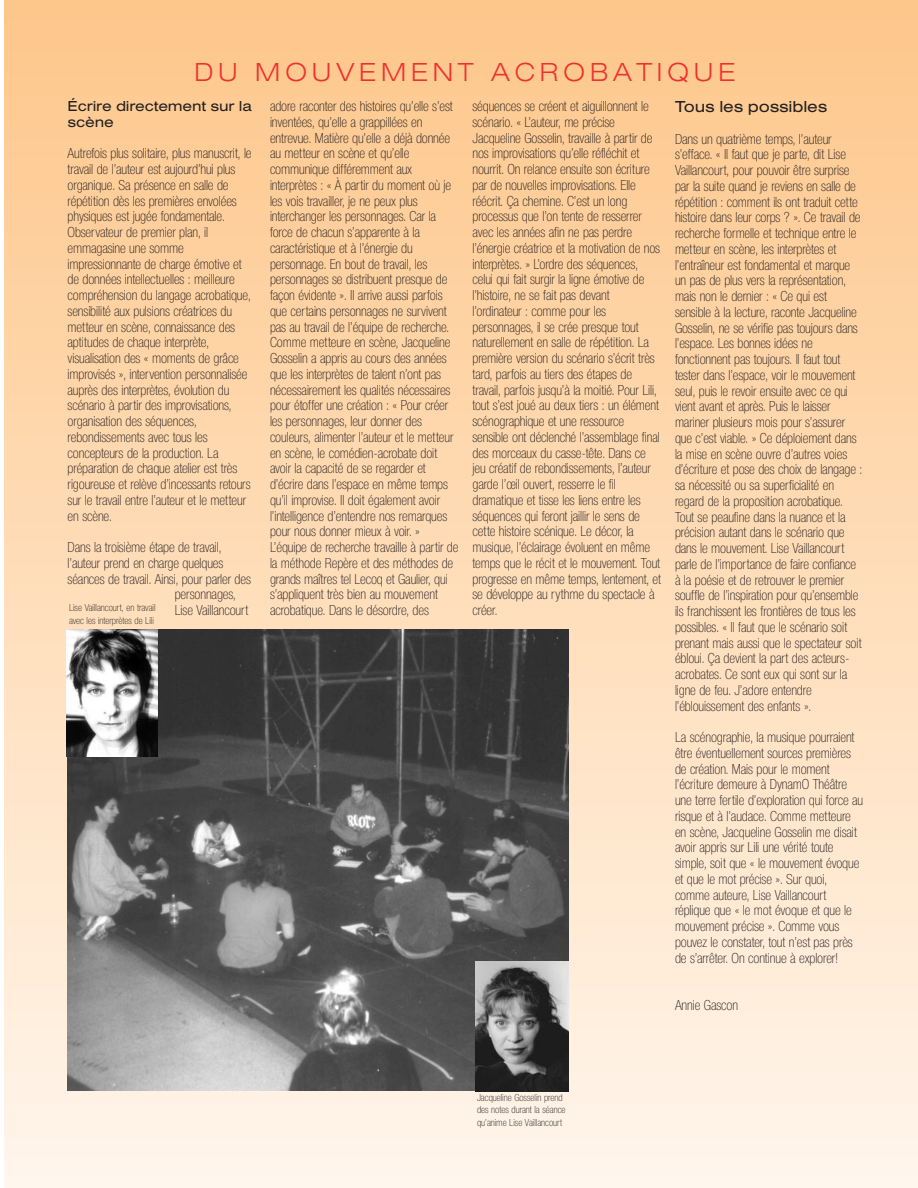
<style>
.page{position:relative;width:918px;height:1188px;background:#fff}
.page>*{position:absolute;margin:0;border:0;box-sizing:border-box;transform-origin:0 0}
.t1{font:27px "Sans Light Extended DTC";letter-spacing:.16em;color:#ee312f}
.t2{font:16.5px "Sans Extended Regular DTC";letter-spacing:-.015em;color:#231f20}
.t3{font:15px/15.8px "Sans Thin Condensed DTC";letter-spacing:-.01em;color:#231f20}
.t4{font:15px/15.8px "Sans Extended Regular DTC";letter-spacing:-.015em;color:#231f20}
.t5{font:10.5px/12.6px "Sans Thin Condensed DTC";color:#231f20}
</style>
<div class="page">
<div style="left:4px;top:0;width:914px;height:1188px;background:linear-gradient(to bottom,#fec68a,#fef4eb)"></div>
<img style="left:68px;top:629px;width:500px;height:461px">
<img style="left:67px;top:629px;width:91px;height:128px">
<img style="left:475px;top:962px;width:93px;height:129px">
<h1 class="t1" style="left:194px;top:61px;width:543px">DU MOUVEMENT ACROBATIQUE</h1>
<p class="t4" style="left:68px;top:100px;width:186px">Écrire directement sur la scène</p>
<p class="t3" style="left:68px;top:147px;width:186px">Autrefois plus solitaire, plus manuscrit, le travail de l’auteur est aujourd’hui plus organique. Sa présence en salle de répétition dès les premières envolées physiques est jugée fondamentale.<br>Observateur de premier plan, il emmagasine une somme impressionnante de charge émotive et de données intellectuelles : meilleure compréhension du langage acrobatique, sensibilité aux pulsions créatrices du metteur en scène, connaissance des aptitudes de chaque interprète, visualisation des « moments de grâce improvisés », intervention personnalisée auprès des interprètes, évolution du scénario à partir des improvisations, organisation des séquences, rebondissements avec tous les concepteurs de la production. La préparation de chaque atelier est très rigoureuse et relève d’incessants retours sur le travail entre l’auteur et le metteur en scène.</p>
<p class="t3" style="left:68px;top:541px;width:155px">Dans la troisième étape de travail,</p>
<p class="t3" style="left:68px;top:556px;width:157px">l’auteur prend en charge quelques</p>
<p class="t3" style="left:68px;top:572px;width:185px">séances de travail. Ainsi, pour parler des</p>
<p class="t3" style="left:175px;top:588px;width:63px">personnages,</p>
<p class="t3" style="left:175px;top:604px;width:75px">Lise Vaillancourt</p>
<p class="t5" style="left:69px;top:602px;width:88px">Lise Vaillancourt, en travail avec les interprètes de Lili</p>
<p class="t3" style="left:472px;top:100px;width:190px">séquences se créent et aiguillonnent le scénario. « L’auteur, me précise Jacqueline Gosselin, travaille à partir de nos improvisations qu’elle réfléchit et nourrit. On relance ensuite son écriture par de nouvelles improvisations. Elle réécrit. Ça chemine. C’est un long processus que l’on tente de resserrer avec les années afin ne pas perdre l’énergie créatrice et la motivation de nos interprètes. » L’ordre des séquences, celui qui fait surgir la ligne émotive de l’histoire, ne se fait pas devant l’ordinateur : comme pour les personnages, il se crée presque tout naturellement en salle de répétition. La première version du scénario s’écrit très tard, parfois au tiers des étapes de travail, parfois jusqu’à la moitié. Pour Lili, tout s’est joué au deux tiers : un élément scénographique et une ressource sensible ont déclenché l’assemblage final des morceaux du casse-tête. Dans ce jeu créatif de rebondissements, l’auteur garde l’œil ouvert, resserre le fil dramatique et tisse les liens entre les séquences qui feront jaillir le sens de cette histoire scénique. Le décor, la musique, l’éclairage évoluent en même temps que le récit et le mouvement. Tout progresse en même temps, lentement, et se développe au rythme du spectacle à créer.</p>
<p class="t3" style="left:270px;top:100px;width:190px">adore raconter des histoires qu’elle s’est inventées, qu’elle a grappillées en entrevue. Matière qu’elle a déjà donnée au metteur en scène et qu’elle communique différemment aux interprètes : « À partir du moment où je les vois travailler, je ne peux plus interchanger les personnages. Car la force de chacun s’apparente à la caractéristique et à l’énergie du personnage. En bout de travail, les personnages se distribuent presque de façon évidente ». Il arrive aussi parfois que certains personnages ne survivent pas au travail de l’équipe de recherche.<br>Comme metteure en scène, Jacqueline Gosselin a appris au cours des années que les interprètes de talent n’ont pas nécessairement les qualités nécessaires pour étoffer une création : « Pour créer les personnages, leur donner des couleurs, alimenter l’auteur et le metteur en scène, le comédien-acrobate doit avoir la capacité de se regarder et d’écrire dans l’espace en même temps qu’il improvise. Il doit également avoir l’intelligence d’entendre nos remarques pour nous donner mieux à voir. » L’équipe de recherche travaille à partir de la méthode Repère et des méthodes de grands maîtres tel Lecoq et Gaulier, qui s’appliquent très bien au mouvement acrobatique. Dans le désordre, des</p>
<p class="t2" style="left:675px;top:100px;width:154px">Tous les possibles</p>
<p class="t3" style="left:675px;top:132px;width:189px">Dans un quatrième temps, l’auteur s’efface. « Il faut que je parte, dit Lise Vaillancourt, pour pouvoir être surprise par la suite quand je reviens en salle de répétition : comment ils ont traduit cette histoire dans leur corps ? ». Ce travail de recherche formelle et technique entre le metteur en scène, les interprètes et l’entraîneur est fondamental et marque un pas de plus vers la représentation, mais non le dernier : « Ce qui est sensible à la lecture, raconte Jacqueline Gosselin, ne se vérifie pas toujours dans l’espace. Les bonnes idées ne fonctionnent pas toujours. Il faut tout tester dans l’espace, voir le mouvement seul, puis le revoir ensuite avec ce qui vient avant et après. Puis le laisser mariner plusieurs mois pour s’assurer que c’est viable. » Ce déploiement dans la mise en scène ouvre d’autres voies d’écriture et pose des choix de langage : sa nécessité ou sa superficialité en regard de la proposition acrobatique.<br>Tout se peaufine dans la nuance et la précision autant dans le scénario que dans le mouvement. Lise Vaillancourt parle de l’importance de faire confiance à la poésie et de retrouver le premier souffle de l’inspiration pour qu’ensemble ils franchissent les frontières de tous les possibles. « Il faut que le scénario soit prenant mais aussi que le spectateur soit ébloui. Ça devient la part des acteurs&shy;acrobates. Ce sont eux qui sont sur la ligne de feu. J’adore entendre l’éblouissement des enfants ».</p>
<p class="t3" style="left:675px;top:731px;width:190px">La scénographie, la musique pourraient être éventuellement sources premières de création. Mais pour le moment l’écriture demeure à DynamO Théâtre une terre fertile d’exploration qui force au risque et à l’audace. Comme metteure en scène, Jacqueline Gosselin me disait avoir appris sur Lili une vérité toute simple, soit que « le mouvement évoque et que le mot précise ». Sur quoi, comme auteure, Lise Vaillancourt réplique que « le mot évoque et que le mouvement précise ». Comme vous pouvez le constater, tout n’est pas près de s’arrêter. On continue à explorer!</p>
<p class="t3" style="left:675px;top:998px;width:65px">Annie Gascon</p>
<p class="t5" style="left:477px;top:1092px;width:90px">Jacqueline Gosselin prend des notes durant la séance qu’anime Lise Vaillancourt</p>
</div>
